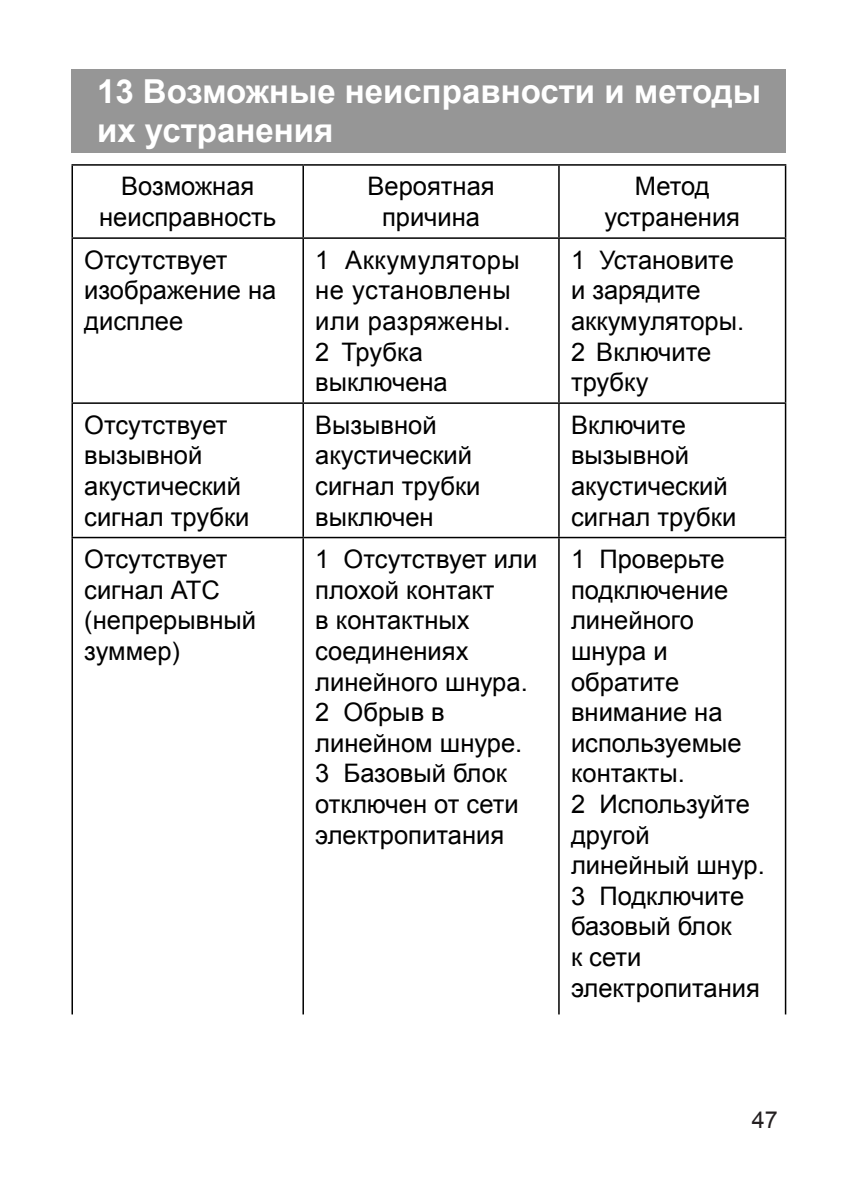
<style>
.page{position:relative;width:851px;height:1191px;background:#fff}
.page>*{position:absolute;margin:0;border:0;box-sizing:border-box;transform-origin:0 0}
.t1{font:700 33px/39.6px "Arial";color:#fff}
.t2{font:25.5px/30.6px "Arial";color:#000}
.t3{font:25.5px/30.6px "Arial";letter-spacing:.02em;color:#000}
.t4{font:23.4px "Arial";color:#231f20}
.s1{font-style:inherit}
</style>
<div class="page">
<div style="left:71px;top:69px;width:715px;height:83px;background:#969696"></div>
<hr style="left:71px;top:164px;width:232px;height:2px;background:#000">
<hr style="left:71px;top:166px;width:2px;height:71px;background:#000">
<hr style="left:303px;top:164px;width:256px;height:2px;background:#000">
<hr style="left:302px;top:166px;width:2px;height:71px;background:#000">
<hr style="left:559px;top:164px;width:227px;height:2px;background:#000">
<hr style="left:558px;top:166px;width:1px;height:71px;background:#000">
<hr style="left:784px;top:166px;width:2px;height:71px;background:#000">
<hr style="left:71px;top:237px;width:232px;height:2px;background:#000">
<hr style="left:71px;top:239px;width:2px;height:163px;background:#000">
<hr style="left:303px;top:237px;width:256px;height:2px;background:#000">
<hr style="left:302px;top:239px;width:2px;height:163px;background:#000">
<hr style="left:559px;top:237px;width:227px;height:2px;background:#000">
<hr style="left:558px;top:239px;width:1px;height:163px;background:#000">
<hr style="left:784px;top:239px;width:2px;height:163px;background:#000">
<hr style="left:71px;top:402px;width:232px;height:2px;background:#000">
<hr style="left:71px;top:404px;width:2px;height:133px;background:#000">
<hr style="left:303px;top:402px;width:256px;height:2px;background:#000">
<hr style="left:302px;top:404px;width:2px;height:133px;background:#000">
<hr style="left:559px;top:402px;width:227px;height:2px;background:#000">
<hr style="left:558px;top:404px;width:1px;height:133px;background:#000">
<hr style="left:784px;top:404px;width:2px;height:133px;background:#000">
<hr style="left:71px;top:537px;width:232px;height:1px;background:#000">
<hr style="left:71px;top:538px;width:2px;height:476px;background:#000">
<hr style="left:303px;top:537px;width:256px;height:1px;background:#000">
<hr style="left:302px;top:538px;width:2px;height:476px;background:#000">
<hr style="left:559px;top:537px;width:227px;height:1px;background:#000">
<hr style="left:558px;top:538px;width:1px;height:476px;background:#000">
<hr style="left:784px;top:538px;width:2px;height:476px;background:#000">
<p class="t1" style="left:97px;top:71px;width:665px">13 Возможные неисправности и методы их устранения</p>
<p class="t2" style="left:99px;top:171px;width:178px;text-align:center">Возможная неисправность</p>
<p class="t2" style="left:367px;top:171px;width:129px;text-align:center">Вероятная причина</p>
<p class="t2" style="left:604px;top:171px;width:137px;text-align:center">Метод устранения</p>
<p class="t2" style="left:84px;top:244px;width:193px">Отсутствует изображение на дисплее</p>
<p class="t3" style="left:315px;top:244px;width:206px">1 Аккумуляторы не установлены или разряжены.<br>2 Трубка выключена</p>
<p class="t2" style="left:571px;top:244px;width:175px">1 Установите и зарядите аккумуляторы.<br>2 Включите трубку</p>
<p class="t2" style="left:84px;top:409px;width:167px">Отсутствует вызывной акустический сигнал трубки</p>
<p class="t2" style="left:315px;top:409px;width:167px">Вызывной акустический сигнал трубки выключен</p>
<p class="t2" style="left:571px;top:409px;width:167px">Включите вызывной акустический сигнал трубки</p>
<p class="t2" style="left:84px;top:544px;width:173px">Отсутствует сигнал АТС (непрерывный зуммер)</p>
<p class="t2" style="left:315px;top:544px;width:223px">1 Отсутствует или плохой контакт<br>в контактных соединениях линейного шнура.<br>2 Обрыв в линейном шнуре.<br>3 Базовый блок отключен от сети электропитания</p>
<p class="t2" style="left:571px;top:544px;width:195px">1 Проверьте подключение линейного шнура и обратите внимание на используемые контакты.<br>2 Используйте другой линейный шнур.<br>3 Подключите базовый блок<br>к сети электропитания</p>
<p class="t4" style="left:751px;top:1104px;width:28px">4<span class="s1">7</span></p>
</div>
